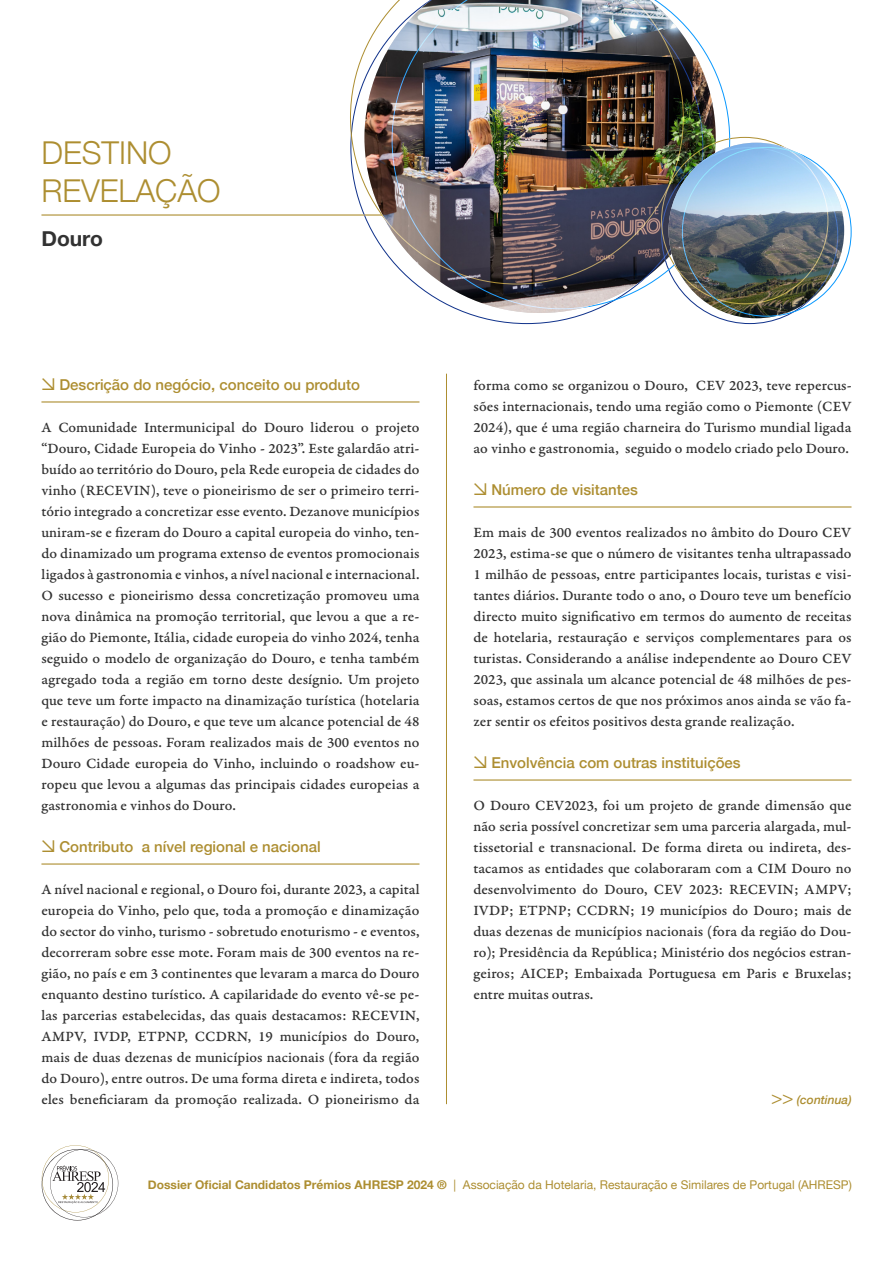
<style>
.page{position:relative;width:893px;height:1263px;background:#fff}
.page>*{position:absolute;margin:0;border:0;box-sizing:border-box;transform-origin:0 0}
.t1{font:300 31.5px/37.8px "Helvetica Neue";color:#ad8e31}
.t2{font:700 21px "Helvetica Neue";color:#323232}
.t3{font:15px/21px "Garamond Premr Pro Med Capt";letter-spacing:.005em;color:#323232;text-align:justify}
.t4{font:500 15px "Helvetica Neue";color:#ad8e31}
.t5{font:12px "Helvetica Neue";color:#ad8e31}
.t6{font:italic 500 12px "Helvetica Neue";color:#ad8e31}
.s1{font-family:"Cooper Hewitt"}
.s2{font-family:"Cooper Hewitt";font-style:normal}
.s3{font-weight:700}
</style>
<div class="page">
<svg style="left:42px;top:1145px;width:76px;height:75px"></svg>
<hr style="left:473px;top:506px;width:378px;height:1px;background:#ad8e31">
<hr style="left:473px;top:779px;width:378px;height:1px;background:#ad8e31">
<hr style="left:41px;top:401px;width:378px;height:1px;background:#ad8e31">
<hr style="left:41px;top:863px;width:378px;height:1px;background:#ad8e31">
<hr style="left:41px;top:214px;width:409px;height:2px;background:#ad8e31">
<svg style="left:455px;top:309px;width:248px;height:15px"></svg>
<img style="left:350px;top:7px;width:42px;height:254px">
<img style="left:392px;top:0;width:338px;height:309px">
<img style="left:668px;top:143px;width:176px;height:175px;border-radius:88px">
<hr style="left:446px;top:374px;width:1px;height:730px;background:#ad8e31">
<h1 class="t1" style="left:41px;top:131px;width:181px">DESTINO<br>REVELAÇÃO</h1>
<h2 class="t2" style="left:41px;top:222px;width:63px">Douro</h2>
<p class="t4" style="left:41px;top:373px;width:320px"><span class="s1">↘</span> Descrição do negócio, conceito ou produto</p>
<p class="t3" style="left:41px;top:417px;width:380px">A Comunidade Intermunicipal do Douro liderou o projeto “Douro, Cidade Europeia do Vinho - 2023”. Este galardão atri&shy;buído ao território do Douro, pela Rede europeia de cidades do vinho (RECEVIN), teve o pioneirismo de ser o primeiro terri&shy;tório integrado a concretizar esse evento. Dezanove municípios uniram-se e fizeram do Douro a capital europeia do vinho, ten&shy;do dinamizado um programa extenso de eventos promocionais ligados à gastronomia e vinhos, a nível nacional e internacional.<br>O sucesso e pioneirismo dessa concretização promoveu uma nova dinâmica na promoção territorial, que levou a que a re&shy;gião do Piemonte, Itália, cidade europeia do vinho 2024, tenha seguido o modelo de organização do Douro, e tenha também agregado toda a região em torno deste desígnio. Um projeto que teve um forte impacto na dinamização turística (hotelaria e restauração) do Douro, e que teve um alcance potencial de 48 milhões de pessoas. Foram realizados mais de 300 eventos no Douro Cidade europeia do Vinho, incluindo o roadshow eu&shy;ropeu que levou a algumas das principais cidades europeias a gastronomia e vinhos do Douro.</p>
<p class="t4" style="left:41px;top:835px;width:281px"><span class="s1">↘</span> Contributo a nível regional e nacional</p>
<p class="t3" style="left:41px;top:879px;width:380px">A nível nacional e regional, o Douro foi, durante 2023, a capital europeia do Vinho, pelo que, toda a promoção e dinamização do sector do vinho, turismo - sobretudo enoturismo - e eventos, decorreram sobre esse mote. Foram mais de 300 eventos na re&shy;gião, no país e em 3 continentes que levaram a marca do Douro enquanto destino turístico. A capilaridade do evento vê-se pe&shy;las parcerias estabelecidas, das quais destacamos: RECEVIN, AMPV, IVDP, ETPNP, CCDRN, 19 municípios do Douro, mais de duas dezenas de municípios nacionais (fora da região do Douro), entre outros. De uma forma direta e indireta, todos eles beneficiaram da promoção realizada. O pioneirismo da</p>
<p class="t3" style="left:473px;top:375px;width:380px">forma como se organizou o Douro, CEV 2023, teve repercus&shy;sões internacionais, tendo uma região como o Piemonte (CEV 2024), que é uma região charneira do Turismo mundial ligada ao vinho e gastronomia, seguido o modelo criado pelo Douro.</p>
<p class="t4" style="left:473px;top:478px;width:166px"><span class="s1">↘</span> Número de visitantes</p>
<p class="t3" style="left:473px;top:522px;width:380px">Em mais de 300 eventos realizados no âmbito do Douro CEV 2023, estima-se que o número de visitantes tenha ultrapassado 1 milhão de pessoas, entre participantes locais, turistas e visi&shy;tantes diários. Durante todo o ano, o Douro teve um benefício directo muito significativo em termos do aumento de receitas de hotelaria, restauração e serviços complementares para os turistas. Considerando a análise independente ao Douro CEV 2023, que assinala um alcance potencial de 48 milhões de pes&shy;soas, estamos certos de que nos próximos anos ainda se vão fa&shy;zer sentir os efeitos positivos desta grande realização.</p>
<p class="t4" style="left:473px;top:751px;width:269px"><span class="s1">↘</span> Envolvência com outras instituições</p>
<p class="t3" style="left:473px;top:795px;width:380px">O Douro CEV2023, foi um projeto de grande dimensão que não seria possível concretizar sem uma parceria alargada, mul&shy;tissetorial e transnacional. De forma direta ou indireta, des&shy;tacamos as entidades que colaboraram com a CIM Douro no desenvolvimento do Douro, CEV 2023: RECEVIN; AMPV; IVDP; ETPNP; CCDRN; 19 municípios do Douro; mais de duas dezenas de municípios nacionais (fora da região do Dou&shy;ro); Presidência da República; Ministério dos negócios estran&shy;geiros; AICEP; Embaixada Portuguesa em Paris e Bruxelas; entre muitas outras.</p>
<p class="t6" style="left:771px;top:1089px;width:82px"><span class="s2">►►</span> (continua)</p>
<p class="t5" style="left:148px;top:1176px;width:705px"><span class="s3">Dossier Oficial Candidatos Prémios AHRESP 2024 ®</span> | Associação da Hotelaria, Restauração e Similares de Portugal (AHRESP)</p>
</div>
